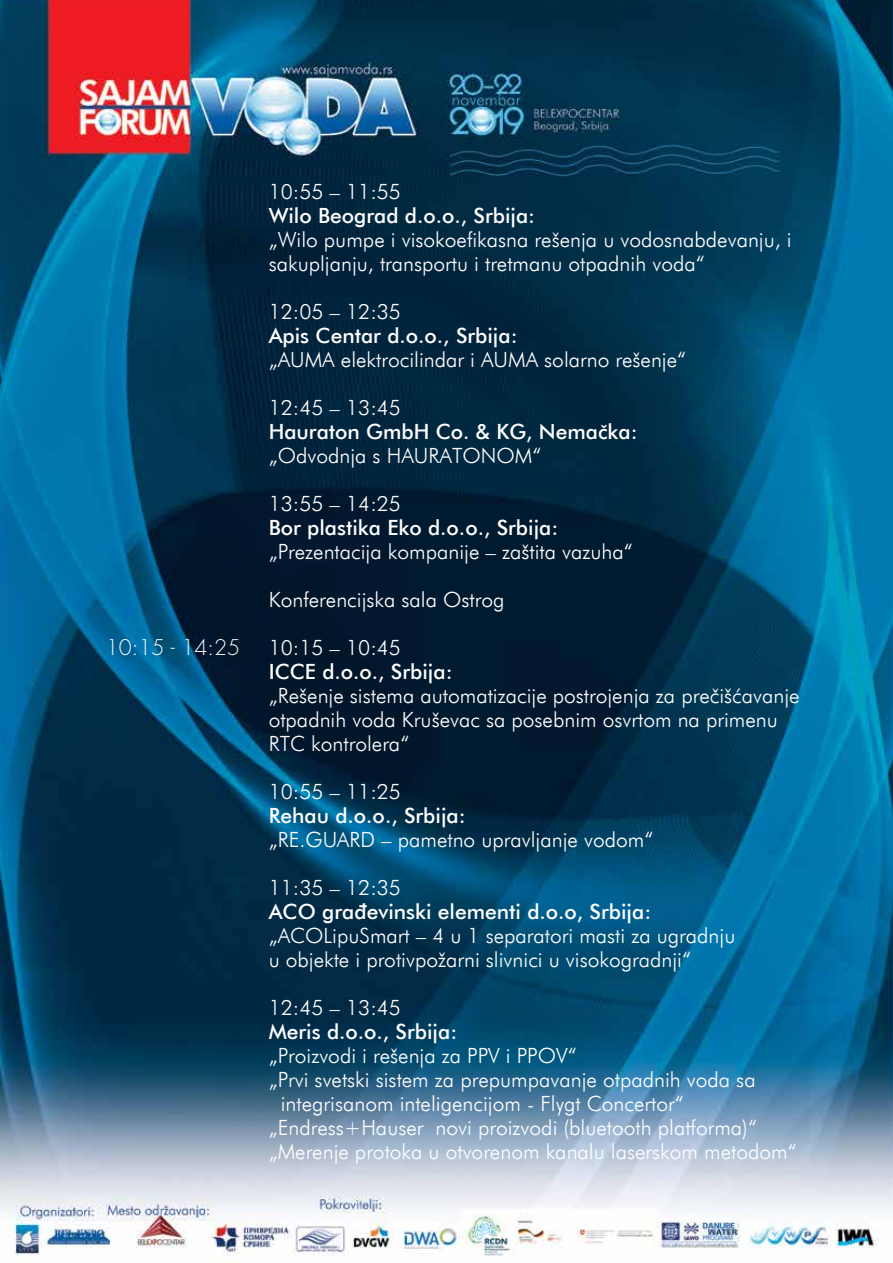
<style>
.page{position:relative;width:893px;height:1263px;background:#fff}
.page>*{position:absolute;margin:0;border:0;box-sizing:border-box;transform-origin:0 0}
.t1{font:300 21px/24px "Futura BT";color:#fff}
.t2{font:500 21px "Futura BT";color:#fff}
.t3{font:300 21px "Futura";color:#fff}
</style>
<div class="page">
<img style="left:0;top:0;width:893px;height:1263px">
<p class="t3" style="left:106px;top:635px;width:136px">10:15 - 14:25</p>
<p class="t1" style="left:269px;top:179px;width:134px">10:55 – 11:55</p>
<p class="t2" style="left:269px;top:203px;width:268px">Wilo Beograd d.o.o., Srbija:</p>
<p class="t1" style="left:269px;top:227px;width:525px">„Wilo pumpe i visokoefikasna re{enja u vodosnabdevanju, i sakupljanju, transportu i tretmanu otpadnih voda“</p>
<p class="t1" style="left:269px;top:299px;width:134px">12:05 – 12:35</p>
<p class="t2" style="left:269px;top:323px;width:250px">Apis Centar d.o.o., Srbija:</p>
<p class="t1" style="left:269px;top:347px;width:419px">„AUMA elektrocilindar i AUMA solarno re{enje“</p>
<p class="t1" style="left:269px;top:395px;width:134px">12:45 – 13:45</p>
<p class="t2" style="left:269px;top:419px;width:370px">Hauraton GmbH Co. &amp; KG, Nemačka:</p>
<p class="t1" style="left:269px;top:443px;width:274px">„Odvodnja s HAURATONOM“</p>
<p class="t1" style="left:269px;top:491px;width:134px">13:55 – 14:25</p>
<p class="t2" style="left:269px;top:515px;width:291px">Bor plastika Eko d.o.o., Srbija:</p>
<p class="t1" style="left:269px;top:539px;width:366px">„Prezentacija kompanije – za{tita vazuha“</p>
<p class="t1" style="left:269px;top:587px;width:237px">Konferencijska sala Ostrog</p>
<p class="t1" style="left:269px;top:635px;width:134px">10:15 – 10:45</p>
<p class="t2" style="left:269px;top:659px;width:185px">ICCE d.o.o., Srbija:</p>
<p class="t1" style="left:269px;top:684px;width:532px">„Re{enje sistema automatizacije postrojenja za preči{ćavanje otpadnih voda Kru{evac sa posebnim osvrtom na primenu<br>RTC kontrolera“</p>
<p class="t1" style="left:269px;top:780px;width:134px">10:55 – 11:25</p>
<p class="t2" style="left:269px;top:803px;width:198px">Rehau d.o.o., Srbija:</p>
<p class="t1" style="left:269px;top:828px;width:386px">„RE.GUARD – pametno upravljanje vodom“</p>
<p class="t1" style="left:269px;top:876px;width:134px">11:35 – 12:35</p>
<p class="t2" style="left:269px;top:899px;width:384px">ACO građevinski elementi d.o.o, Srbija:</p>
<p class="t1" style="left:269px;top:924px;width:468px">„ACOLipuSmart – 4 u 1 separatori masti za ugradnju u objekte i protivpožarni slivnici u visokogradnji“</p>
<p class="t1" style="left:269px;top:996px;width:134px">12:45 – 13:45</p>
<p class="t2" style="left:269px;top:1019px;width:190px">Meris d.o.o., Srbija:</p>
<p class="t1" style="left:269px;top:1044px;width:309px">„Proizvodi i re{enja za PPV i PPOV“</p>
<p class="t1" style="left:269px;top:1068px;width:488px">„Prvi svetski sistem za prepumpavanje otpadnih voda sa</p>
<p class="t1" style="left:281px;top:1092px;width:404px">integrisanom inteligencijom - Flygt Concertor“</p>
<p class="t1" style="left:269px;top:1116px;width:490px">„Endress+Hauser novi proizvodi (bluetooth platforma)“</p>
<p class="t1" style="left:269px;top:1140px;width:530px">„Merenje protoka u otvorenom kanalu laserskom metodom“</p>
</div>
